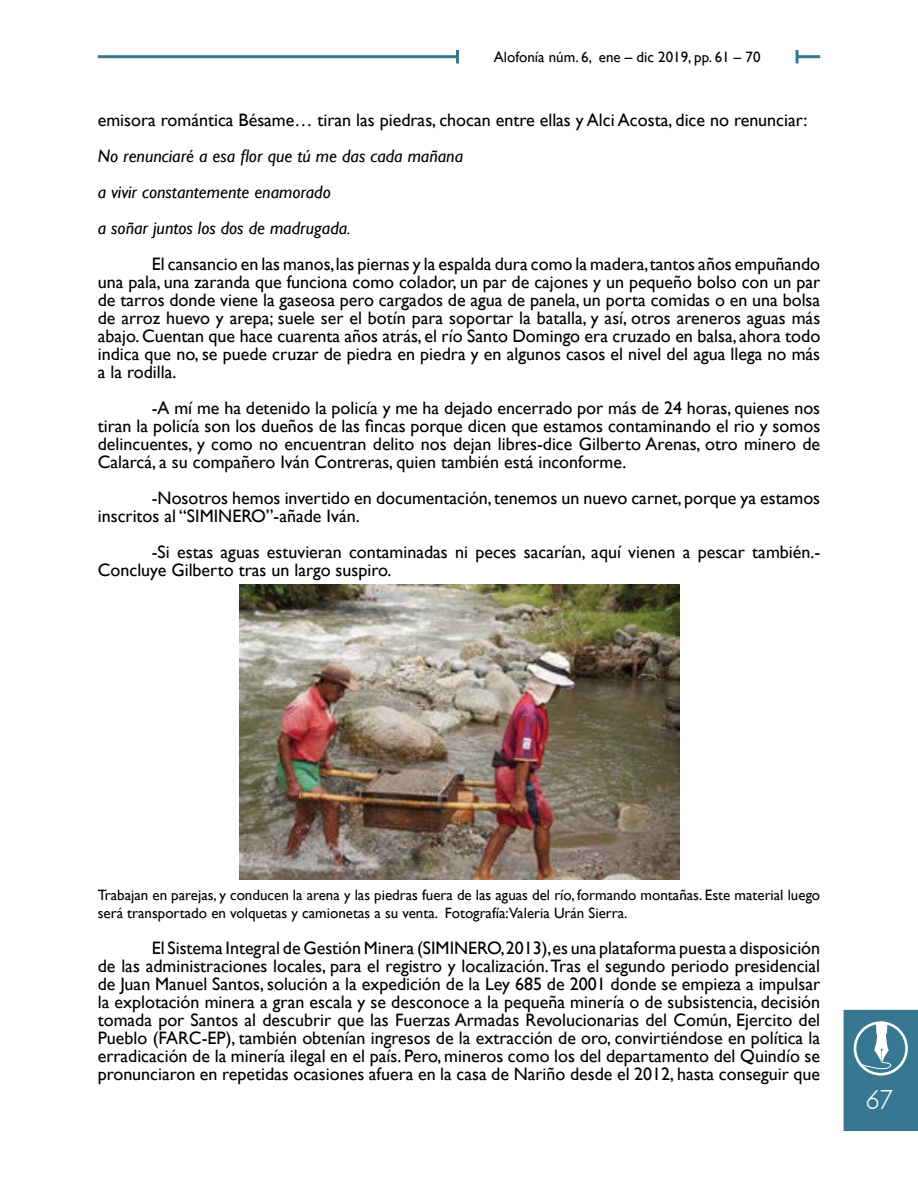
<style>
.page{position:relative;width:918px;height:1188px;background:#fff}
.page>*{position:absolute;margin:0;border:0;box-sizing:border-box;transform-origin:0 0}
.t1{font:36px "Gasalt";color:#fff}
.t2{font:18px/18px "Gill Sans";color:#000;text-align:justify}
.t3{font:italic 18px/36px "Gill Sans";color:#000}
.t4{font:15px/18px "Gill Sans";color:#000}
</style>
<div class="page">
<hr style="left:98px;top:55px;width:359px;height:3px;background:#387792">
<svg style="left:456px;top:50px;width:3px;height:13px"></svg>
<hr style="left:797px;top:55px;width:23px;height:3px;background:#387792">
<svg style="left:796px;top:50px;width:3px;height:13px"></svg>
<div style="left:844px;top:1010px;width:74px;height:121px;background:#387792"></div>
<svg style="left:854px;top:1021px;width:54px;height:55px"></svg>
<img style="left:240px;top:585px;width:439px;height:294px">
<p class="t4" style="left:494px;top:48px;width:268px">Alofonía núm. 6, ene – dic 2019, pp. 61 – 70</p>
<p class="t2" style="left:98px;top:111px;width:711px">emisora romántica Bésame… tiran las piedras, chocan entre ellas y Alci Acosta, dice no renunciar:</p>
<p class="t3" style="left:98px;top:138px;width:367px">No renunciaré a esa flor que tú me das cada mañana a vivir constantemente enamorado<br>a soñar juntos los dos de madrugada.</p>
<p class="t2" style="left:98px;top:255px;width:724px;text-indent:54px">El cansancio en las manos, las piernas y la espalda dura como la madera, tantos años empuñando una pala, una zaranda que funciona como colador, un par de cajones y un pequeño bolso con un par de tarros donde viene la gaseosa pero cargados de agua de panela, un porta comidas o en una bolsa de arroz huevo y arepa; suele ser el botín para soportar la batalla, y así, otros areneros aguas más abajo. Cuentan que hace cuarenta años atrás, el río Santo Domingo era cruzado en balsa, ahora todo indica que no, se puede cruzar de piedra en piedra y en algunos casos el nivel del agua llega no más a la rodilla.</p>
<p class="t2" style="left:98px;top:399px;width:724px;text-indent:54px">-A mí me ha detenido la policía y me ha dejado encerrado por más de 24 horas, quienes nos tiran la policía son los dueños de las fincas porque dicen que estamos contaminando el rio y somos delincuentes, y como no encuentran delito nos dejan libres-dice Gilberto Arenas, otro minero de Calarcá, a su compañero Iván Contreras, quien también está inconforme.</p>
<p class="t2" style="left:98px;top:489px;width:724px;text-indent:54px">-Nosotros hemos invertido en documentación, tenemos un nuevo carnet, porque ya estamos inscritos al “SIMINERO”-añade Iván.</p>
<p class="t2" style="left:98px;top:543px;width:724px;text-indent:54px">-Si estas aguas estuvieran contaminadas ni peces sacarían, aquí vienen a pescar también.-<br>Concluye Gilberto tras un largo suspiro.</p>
<p class="t4" style="left:98px;top:886px;width:724px">Trabajan en parejas, y conducen la arena y las piedras fuera de las aguas del río, formando montañas. Este material luego será transportado en volquetas y camionetas a su venta. Fotografía:Valeria Urán Sierra.</p>
<p class="t2" style="left:98px;top:939px;width:724px;text-indent:54px">El Sistema Integral de Gestión Minera (SIMINERO,2013),es una plataforma puesta a disposición de las administraciones locales, para el registro y localización. Tras el segundo periodo presidencial de Juan Manuel Santos, solución a la expedición de la Ley 685 de 2001 donde se empieza a impulsar la explotación minera a gran escala y se desconoce a la pequeña minería o de subsistencia, decisión tomada por Santos al descubrir que las Fuerzas Armadas Revolucionarias del Común, Ejercito del Pueblo (FARC-EP), también obtenían ingresos de la extracción de oro, convirtiéndose en política la erradicación de la minería ilegal en el país. Pero, mineros como los del departamento del Quindío se pronunciaron en repetidas ocasiones afuera en la casa de Nariño desde el 2012, hasta conseguir que</p>
<h1 class="t1" style="left:867px;top:1083px;width:29px">67</h1>
</div>
